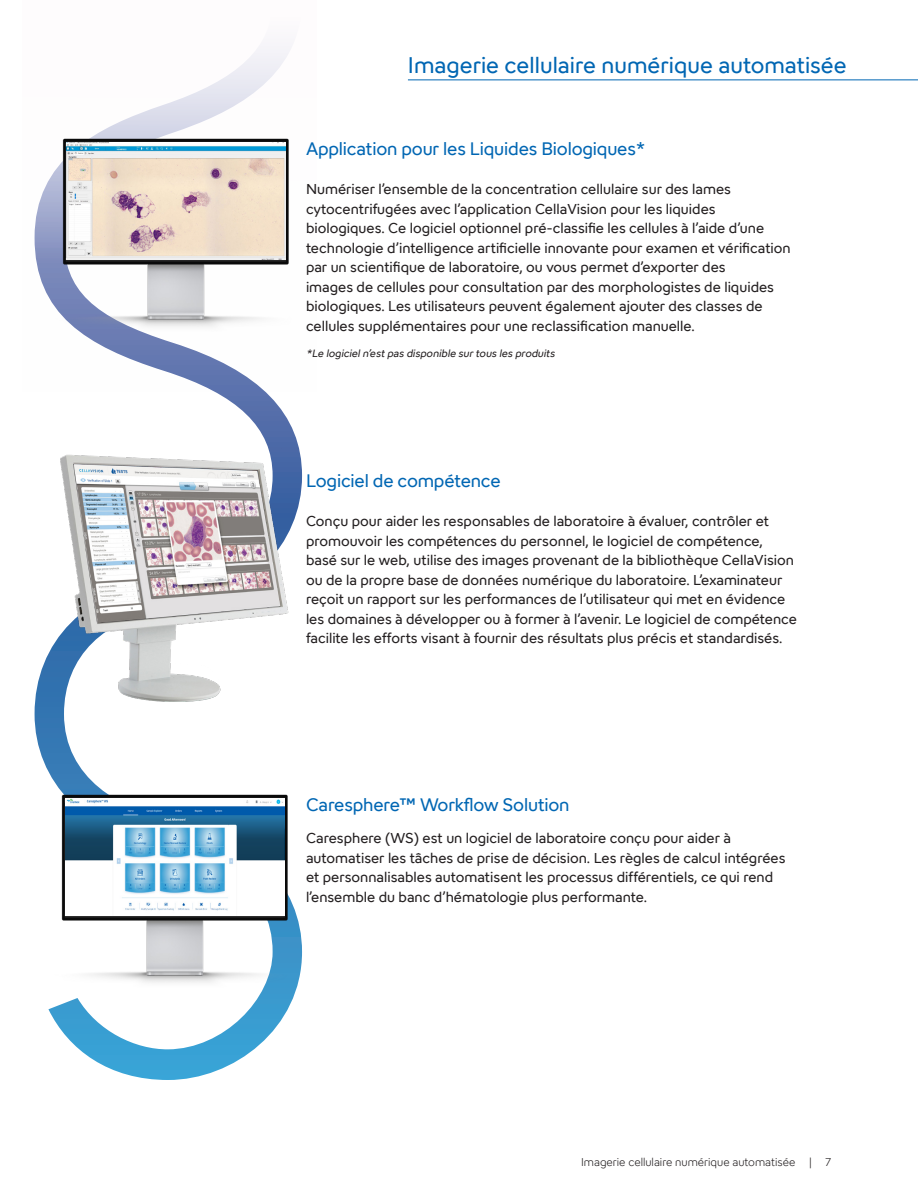
<style>
.page{position:relative;width:918px;height:1188px;background:#fff}
.page>*{position:absolute;margin:0;border:0;box-sizing:border-box;transform-origin:0 0}
.t1{font:22.5px "Sysmex";color:#0166b3}
.Brödtext{font:18px "Sysmex";letter-spacing:-.01em;color:#0166b3}
.t2{font:14.25px/19.5px "Sysmex";color:#231f20}
.t3{font:300 11.25px "Sysmex";color:#231f20}
.t4{font:italic 10.5px "Sysmex";color:#231f20}
</style>
<div class="page">
<hr style="left:408px;top:80px;width:510px;height:1px;background:#0166b3">
<svg style="left:38px;top:392px;width:260px;height:688px"></svg>
<img style="left:34px;top:103px;width:255px;height:255px">
<img style="left:66px;top:142px;width:220px;height:118px">
<img style="left:38px;top:759px;width:264px;height:259px">
<img style="left:65px;top:799px;width:220px;height:117px">
<img style="left:34px;top:442px;width:268px;height:304px">
<h1 class="t1" style="left:408px;top:51px;width:440px">Imagerie cellulaire numérique automatisée</h1>
<p class="Brödtext" style="left:306px;top:138px;width:341px">Application pour les Liquides Biologiques*</p>
<p class="t2" style="left:306px;top:179px;width:486px">Numériser l’ensemble de la concentration cellulaire sur des lames cytocentrifugées avec l’application CellaVision pour les liquides biologiques. Ce logiciel optionnel pré-classifie les cellules à l’aide d’une technologie d’intelligence artificielle innovante pour examen et vérification par un scientifique de laboratoire, ou vous permet d’exporter des<br>images de cellules pour consultation par des morphologistes de liquides biologiques. Les utilisateurs peuvent également ajouter des classes de cellules supplémentaires pour une reclassification manuelle.</p>
<p class="t4" style="left:306px;top:347px;width:253px">*Le logicieln’estpas disponible surtous les produits</p>
<p class="Brödtext" style="left:306px;top:469px;width:196px">Logiciel de compétence</p>
<p class="t2" style="left:306px;top:511px;width:492px">Conçu pour aider les responsables de laboratoire à évaluer, contrôler et promouvoir les compétences du personnel, le logiciel de compétence, basé sur le web, utilise des images provenant de la bibliothèque CellaVision ou de la propre base de données numérique du laboratoire. L’examinateur reçoit un rapport sur les performances de l’utilisateur qui met en évidence les domaines à développer ou à former à l’avenir. Le logiciel de compétence facilite les efforts visant à fournir des résultats plus précis et standardisés.</p>
<p class="Brödtext" style="left:306px;top:793px;width:265px">Caresphere™ Workflow Solution</p>
<p class="t2" style="left:306px;top:828px;width:481px">Caresphere (WS) est un logiciel de laboratoire conçu pour aider à automatiser les tâches de prise de décision. Les règles de calcul intégrées et personnalisables automatisent les processus différentiels, ce qui rend l’ensemble du banc d’hématologie plus performante.</p>
<p class="t3" style="left:581px;top:1155px;width:252px">Imagerie cellulaire numérique automatisée | 7</p>
</div>
